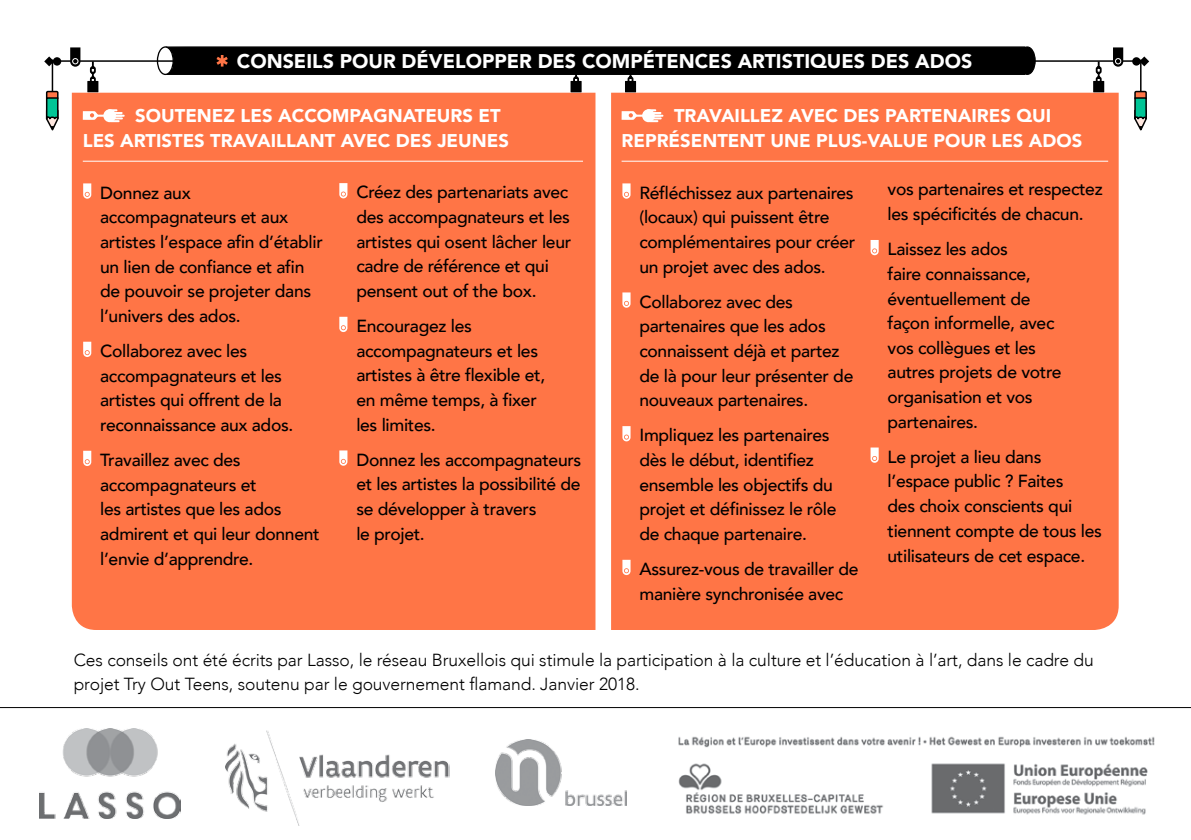
<style>
.page{position:relative;width:1191px;height:840px;background:#fff}
.page>*{position:absolute;margin:0;border:0;box-sizing:border-box;transform-origin:0 0}
.t1{font:900 19.6px "Avenir LT Std";color:#fff}
.t2{font:900 18.4px/24.6px "Avenir";color:#fff}
.t3{font:500 17.6px/24.6px "Avenir";letter-spacing:-.02em;color:#000}
.t4{font:300 17.4px/24px "Avenir";letter-spacing:-.005em;color:#000}
</style>
<div class="page">
<hr style="left:0;top:706px;width:1191px;height:1px;background:#000">
<div style="left:90px;top:66px;width:6px;height:8px;border:2px solid #000;border-radius:2px"></div>
<div style="left:90px;top:76px;width:6px;height:8px;border:2px solid #000;border-radius:2px"></div>
<svg style="left:92px;top:62px;width:2px;height:17px"></svg>
<div style="left:87px;top:81px;width:11px;height:11px;background:#000"></div>
<div style="left:72px;top:93px;width:523px;height:536px;background:#ff7546"></div>
<svg style="left:83px;top:183px;width:8px;height:15px"></svg>
<svg style="left:83px;top:341px;width:8px;height:16px"></svg>
<svg style="left:83px;top:450px;width:8px;height:16px"></svg>
<svg style="left:339px;top:183px;width:8px;height:15px"></svg>
<svg style="left:339px;top:316px;width:8px;height:16px"></svg>
<svg style="left:339px;top:450px;width:8px;height:15px"></svg>
<div style="left:611px;top:93px;width:507px;height:536px;background:#ff7546"></div>
<svg style="left:622px;top:183px;width:8px;height:15px"></svg>
<svg style="left:622px;top:292px;width:8px;height:15px"></svg>
<svg style="left:622px;top:426px;width:8px;height:15px"></svg>
<svg style="left:622px;top:559px;width:8px;height:15px"></svg>
<svg style="left:870px;top:240px;width:8px;height:15px"></svg>
<svg style="left:870px;top:447px;width:8px;height:15px"></svg>
<svg style="left:112px;top:109px;width:13px;height:13px"></svg>
<div style="left:103px;top:109px;width:13px;height:13px;background:#fff;border-radius:6px"></div>
<hr style="left:95px;top:115px;width:27px;height:2px;background:#fff">
<svg style="left:83px;top:111px;width:15px;height:9px"></svg>
<svg style="left:651px;top:109px;width:12px;height:13px"></svg>
<div style="left:642px;top:109px;width:13px;height:13px;background:#fff;border-radius:6px"></div>
<hr style="left:633px;top:115px;width:27px;height:2px;background:#fff">
<svg style="left:621px;top:111px;width:16px;height:9px"></svg>
<div style="left:1135px;top:91px;width:11px;height:8px;background:#ff7546"></div>
<div style="left:1134px;top:91px;width:12px;height:9px;border:2px solid #000"></div>
<svg style="left:1134px;top:96px;width:13px;height:35px"></svg>
<hr style="left:1140px;top:60px;width:1px;height:32px;background:#000">
<div style="left:1095px;top:66px;width:6px;height:8px;border:2px solid #000;border-radius:2px"></div>
<div style="left:1095px;top:76px;width:6px;height:8px;border:2px solid #000;border-radius:2px"></div>
<svg style="left:1097px;top:62px;width:2px;height:17px"></svg>
<div style="left:1093px;top:81px;width:11px;height:11px;background:#000"></div>
<hr style="left:83px;top:161px;width:500px;height:1px;background:#fff">
<hr style="left:621px;top:161px;width:487px;height:1px;background:#fff">
<hr style="left:1024px;top:60px;width:122px;height:2px;background:#000">
<div style="left:1132px;top:57px;width:8px;height:9px;background:#000;border-radius:50%"></div>
<svg style="left:1139px;top:56px;width:10px;height:10px"></svg>
<svg style="left:1113px;top:47px;width:10px;height:20px"></svg>
<div style="left:627px;top:76px;width:6px;height:8px;border:2px solid #000;border-radius:2px"></div>
<div style="left:625px;top:81px;width:11px;height:11px;background:#000"></div>
<div style="left:573px;top:76px;width:6px;height:8px;border:2px solid #000;border-radius:2px"></div>
<div style="left:570px;top:81px;width:11px;height:11px;background:#000"></div>
<div style="left:1019px;top:47px;width:16px;height:27px;background:#000;border-radius:50%"></div>
<div style="left:1018px;top:46px;width:17px;height:29px;border:1px solid #000;border-radius:50%"></div>
<svg style="left:157px;top:47px;width:16px;height:27px"></svg>
<div style="left:157px;top:46px;width:17px;height:29px;border:1px solid #000;border-radius:50%"></div>
<svg style="left:165px;top:46px;width:861px;height:33px;background:#242424"></svg>
<hr style="left:60px;top:60px;width:126px;height:2px;background:#000">
<div style="left:53px;top:57px;width:8px;height:9px;background:#000;border-radius:50%"></div>
<svg style="left:44px;top:56px;width:10px;height:10px"></svg>
<svg style="left:70px;top:47px;width:10px;height:20px"></svg>
<div style="left:47px;top:91px;width:11px;height:8px;background:#ff7546"></div>
<div style="left:46px;top:91px;width:13px;height:9px;border:2px solid #000"></div>
<svg style="left:45px;top:96px;width:14px;height:35px"></svg>
<hr style="left:52px;top:60px;width:1px;height:32px;background:#000">
<img style="left:495px;top:739px;width:131px;height:66px">
<img style="left:678px;top:736px;width:477px;height:79px">
<img style="left:225px;top:730px;width:225px;height:94px">
<img style="left:40px;top:728px;width:140px;height:90px">
<p class="t1" style="left:237px;top:49px;width:737px">CONSEILS POUR DÉVELOPPER DES COMPÉTENCES ARTISTIQUES DES ADOS</p>
<p class="t2" style="left:83px;top:103px;width:428px;text-indent:52px">SOUTENEZ LES ACCOMPAGNATEURS ET<br>LES ARTISTES TRAVAILLANT AVEC DES JEUNES</p>
<p class="t2" style="left:621px;top:103px;width:462px;text-indent:52px">TRAVAILLEZ AVEC DES PARTENAIRES QUI<br>REPRÉSENTENT UNE PLUS-VALUE POUR LES ADOS</p>
<p class="t3" style="left:100px;top:179px;width:224px">Donnez aux accompagnateurs et aux artistes l’espace afin d’établir un lien de confiance et afin de pouvoir se projeter dans l’univers des ados.</p>
<p class="t3" style="left:100px;top:337px;width:195px">Collaborez avec les accompagnateurs et les artistes qui offrent de la reconnaissance aux ados.</p>
<p class="t3" style="left:100px;top:446px;width:221px">Travaillez avec des accompagnateurs et<br>les artistes que les ados admirent et qui leur donnent l’envie d’apprendre.</p>
<p class="t3" style="left:356px;top:179px;width:216px">Créez des partenariats avec des accompagnateurs et les artistes qui osent lâcher leur cadre de référence et qui pensent out of the box.</p>
<p class="t3" style="left:356px;top:312px;width:190px">Encouragez les accompagnateurs et les artistes à être flexible et, en même temps, à fixer les limites.</p>
<p class="t3" style="left:356px;top:446px;width:226px">Donnez les accompagnateurs et les artistes la possibilité de se développer à travers<br>le projet.</p>
<p class="t3" style="left:639px;top:179px;width:217px">Réfléchissez aux partenaires (locaux) qui puissent être complémentaires pour créer un projet avec des ados.</p>
<p class="t3" style="left:639px;top:288px;width:215px">Collaborez avec des partenaires que les ados connaissent déjà et partez de là pour leur présenter de nouveaux partenaires.</p>
<p class="t3" style="left:639px;top:422px;width:198px">Impliquez les partenaires dès le début, identifiez ensemble les objectifs du projet et définissez le rôle de chaque partenaire.</p>
<p class="t3" style="left:639px;top:555px;width:221px">Assurez-vous de travailler de manière synchronisée avec</p>
<p class="t3" style="left:887px;top:176px;width:217px">vos partenaires et respectez les spécificités de chacun.</p>
<p class="t3" style="left:887px;top:236px;width:175px">Laissez les ados<br>faire connaissance, éventuellement de façon informelle, avec vos collègues et les autres projets de votre organisation et vos partenaires.</p>
<p class="t3" style="left:887px;top:443px;width:216px">Le projet a lieu dans l’espace public ? Faites<br>des choix conscients qui tiennent compte de tous les utilisateurs de cet espace.</p>
<p class="t4" style="left:74px;top:647px;width:1021px">Ces conseils ont été écrits par Lasso, le réseau Bruxellois qui stimule la participation à la culture et l’éducation à l’art, dans le cadre du projet Try Out Teens, soutenu par le gouvernement flamand. Janvier 2018.</p>
</div>
